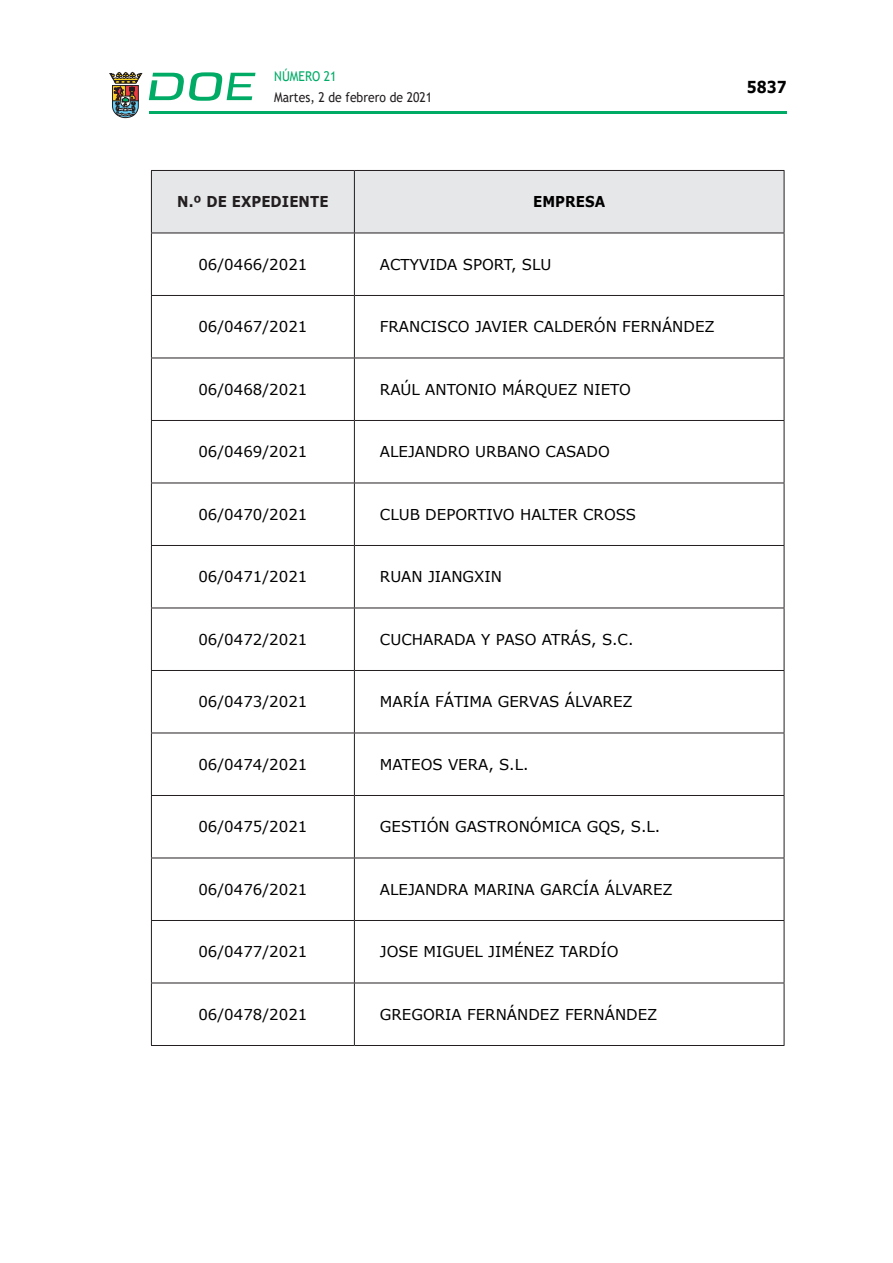
<style>
.page{position:relative;width:893px;height:1263px;background:#fff}
.page>*{position:absolute;margin:0;border:0;box-sizing:border-box;transform-origin:0 0}
.t1{font:700 16.5px "Verdana";color:#000;scale:.85 1}
.t2{font:15px "Verdana";color:#000}
.ENCABEZADO_TABLA{font:700 15px "Verdana";letter-spacing:.005em;color:#231f20;scale:.9 1}
.ENCABEZADO_TABLA-2{font:700 15px "Verdana";letter-spacing:.005em;color:#000;scale:.9 1}
.t3{font:13.5px "Trebuchet MS";color:#231f20;scale:.9 1}
.t4{font:13.5px "Trebuchet MS";color:#00ab67;scale:.9 1}
</style>
<div class="page">
<hr style="left:149px;top:111px;width:638px;height:3px;background:#00ab66">
<svg style="left:109px;top:72px;width:33px;height:46px"></svg>
<svg style="left:149px;top:72px;width:106px;height:29px"></svg>
<div style="left:152px;top:171px;width:632px;height:62px;background:#e6e7e9"></div>
<hr style="left:151px;top:170px;width:203px;height:1px;background:#231f20">
<hr style="left:151px;top:171px;width:1px;height:62px;background:#231f20">
<hr style="left:354px;top:170px;width:430px;height:1px;background:#231f20">
<hr style="left:354px;top:171px;width:1px;height:62px;background:#231f20">
<hr style="left:784px;top:171px;width:1px;height:62px;background:#231f20">
<hr style="left:151px;top:233px;width:203px;height:1px;background:#231f20">
<hr style="left:151px;top:233px;width:1px;height:62px;background:#231f20">
<hr style="left:354px;top:233px;width:430px;height:1px;background:#231f20">
<hr style="left:354px;top:233px;width:1px;height:62px;background:#231f20">
<hr style="left:784px;top:233px;width:1px;height:62px;background:#231f20">
<hr style="left:151px;top:295px;width:203px;height:1px;background:#231f20">
<hr style="left:151px;top:296px;width:1px;height:62px;background:#231f20">
<hr style="left:354px;top:295px;width:430px;height:1px;background:#231f20">
<hr style="left:354px;top:296px;width:1px;height:62px;background:#231f20">
<hr style="left:784px;top:296px;width:1px;height:62px;background:#231f20">
<hr style="left:151px;top:358px;width:203px;height:1px;background:#231f20">
<hr style="left:151px;top:358px;width:1px;height:62px;background:#231f20">
<hr style="left:354px;top:358px;width:430px;height:1px;background:#231f20">
<hr style="left:354px;top:358px;width:1px;height:62px;background:#231f20">
<hr style="left:784px;top:358px;width:1px;height:62px;background:#231f20">
<hr style="left:151px;top:420px;width:203px;height:1px;background:#231f20">
<hr style="left:151px;top:421px;width:1px;height:62px;background:#231f20">
<hr style="left:354px;top:420px;width:430px;height:1px;background:#231f20">
<hr style="left:354px;top:421px;width:1px;height:62px;background:#231f20">
<hr style="left:784px;top:421px;width:1px;height:62px;background:#231f20">
<hr style="left:151px;top:483px;width:203px;height:1px;background:#231f20">
<hr style="left:151px;top:483px;width:1px;height:62px;background:#231f20">
<hr style="left:354px;top:483px;width:430px;height:1px;background:#231f20">
<hr style="left:354px;top:483px;width:1px;height:62px;background:#231f20">
<hr style="left:784px;top:483px;width:1px;height:62px;background:#231f20">
<hr style="left:151px;top:545px;width:203px;height:1px;background:#231f20">
<hr style="left:151px;top:546px;width:1px;height:62px;background:#231f20">
<hr style="left:354px;top:545px;width:430px;height:1px;background:#231f20">
<hr style="left:354px;top:546px;width:1px;height:62px;background:#231f20">
<hr style="left:784px;top:546px;width:1px;height:62px;background:#231f20">
<hr style="left:151px;top:608px;width:203px;height:1px;background:#231f20">
<hr style="left:151px;top:608px;width:1px;height:62px;background:#231f20">
<hr style="left:354px;top:608px;width:430px;height:1px;background:#231f20">
<hr style="left:354px;top:608px;width:1px;height:62px;background:#231f20">
<hr style="left:784px;top:608px;width:1px;height:62px;background:#231f20">
<hr style="left:151px;top:670px;width:203px;height:1px;background:#231f20">
<hr style="left:151px;top:671px;width:1px;height:62px;background:#231f20">
<hr style="left:354px;top:670px;width:430px;height:1px;background:#231f20">
<hr style="left:354px;top:671px;width:1px;height:62px;background:#231f20">
<hr style="left:784px;top:671px;width:1px;height:62px;background:#231f20">
<hr style="left:151px;top:733px;width:203px;height:1px;background:#231f20">
<hr style="left:151px;top:733px;width:1px;height:62px;background:#231f20">
<hr style="left:354px;top:733px;width:430px;height:1px;background:#231f20">
<hr style="left:354px;top:733px;width:1px;height:62px;background:#231f20">
<hr style="left:784px;top:733px;width:1px;height:62px;background:#231f20">
<hr style="left:151px;top:795px;width:203px;height:1px;background:#231f20">
<hr style="left:151px;top:796px;width:1px;height:62px;background:#231f20">
<hr style="left:354px;top:795px;width:430px;height:1px;background:#231f20">
<hr style="left:354px;top:796px;width:1px;height:62px;background:#231f20">
<hr style="left:784px;top:796px;width:1px;height:62px;background:#231f20">
<hr style="left:151px;top:858px;width:203px;height:1px;background:#231f20">
<hr style="left:151px;top:858px;width:1px;height:62px;background:#231f20">
<hr style="left:354px;top:858px;width:430px;height:1px;background:#231f20">
<hr style="left:354px;top:858px;width:1px;height:62px;background:#231f20">
<hr style="left:784px;top:858px;width:1px;height:62px;background:#231f20">
<hr style="left:151px;top:920px;width:203px;height:1px;background:#231f20">
<hr style="left:151px;top:921px;width:1px;height:61px;background:#231f20">
<hr style="left:354px;top:920px;width:430px;height:1px;background:#231f20">
<hr style="left:354px;top:921px;width:1px;height:61px;background:#231f20">
<hr style="left:784px;top:921px;width:1px;height:61px;background:#231f20">
<hr style="left:151px;top:982px;width:203px;height:1px;background:#231f20">
<hr style="left:151px;top:983px;width:1px;height:62px;background:#231f20">
<hr style="left:354px;top:982px;width:430px;height:1px;background:#231f20">
<hr style="left:354px;top:983px;width:1px;height:62px;background:#231f20">
<hr style="left:784px;top:983px;width:1px;height:62px;background:#231f20">
<hr style="left:151px;top:1045px;width:203px;height:1px;background:#231f20">
<hr style="left:354px;top:1045px;width:430px;height:1px;background:#231f20">
<p class="t4" style="left:274px;top:67px;width:71px">NÚMERO 21</p>
<p class="t3" style="left:274px;top:88px;width:177px">Martes, 2 de febrero de 2021</p>
<p class="t1" style="left:747px;top:75px;width:48px">5837</p>
<p class="ENCABEZADO_TABLA" style="left:177px;top:191px;width:170px">N.º DE EXPEDIENTE</p>
<p class="ENCABEZADO_TABLA-2" style="left:533px;top:191px;width:82px">EMPRESA</p>
<p class="t2" style="left:198px;top:254px;width:111px">06/0466/2021</p>
<p class="t2" style="left:380px;top:254px;width:173px">ACTYVIDA SPORT, SLU</p>
<p class="t2" style="left:198px;top:317px;width:111px">06/0467/2021</p>
<p class="t2" style="left:380px;top:317px;width:336px">FRANCISCO JAVIER CALDERÓN FERNÁNDEZ</p>
<p class="t2" style="left:198px;top:379px;width:111px">06/0468/2021</p>
<p class="t2" style="left:380px;top:379px;width:252px">RAÚL ANTONIO MÁRQUEZ NIETO</p>
<p class="t2" style="left:198px;top:442px;width:111px">06/0469/2021</p>
<p class="t2" style="left:380px;top:442px;width:232px">ALEJANDRO URBANO CASADO</p>
<p class="t2" style="left:198px;top:504px;width:111px">06/0470/2021</p>
<p class="t2" style="left:380px;top:504px;width:258px">CLUB DEPORTIVO HALTER CROSS</p>
<p class="t2" style="left:198px;top:567px;width:111px">06/0471/2021</p>
<p class="t2" style="left:380px;top:567px;width:124px">RUAN JIANGXIN</p>
<p class="t2" style="left:198px;top:629px;width:111px">06/0472/2021</p>
<p class="t2" style="left:380px;top:629px;width:255px">CUCHARADA Y PASO ATRÁS, S.C.</p>
<p class="t2" style="left:198px;top:692px;width:111px">06/0473/2021</p>
<p class="t2" style="left:380px;top:692px;width:254px">MARÍA FÁTIMA GERVAS ÁLVAREZ</p>
<p class="t2" style="left:198px;top:754px;width:111px">06/0474/2021</p>
<p class="t2" style="left:380px;top:754px;width:150px">MATEOS VERA, S.L.</p>
<p class="t2" style="left:198px;top:817px;width:111px">06/0475/2021</p>
<p class="t2" style="left:380px;top:817px;width:282px">GESTIÓN GASTRONÓMICA GQS, S.L.</p>
<p class="t2" style="left:198px;top:879px;width:111px">06/0476/2021</p>
<p class="t2" style="left:380px;top:879px;width:294px">ALEJANDRA MARINA GARCÍA ÁLVAREZ</p>
<p class="t2" style="left:198px;top:942px;width:111px">06/0477/2021</p>
<p class="t2" style="left:380px;top:942px;width:240px">JOSE MIGUEL JIMÉNEZ TARDÍO</p>
<p class="t2" style="left:198px;top:1004px;width:111px">06/0478/2021</p>
<p class="t2" style="left:380px;top:1004px;width:279px">GREGORIA FERNÁNDEZ FERNÁNDEZ</p>
</div>
